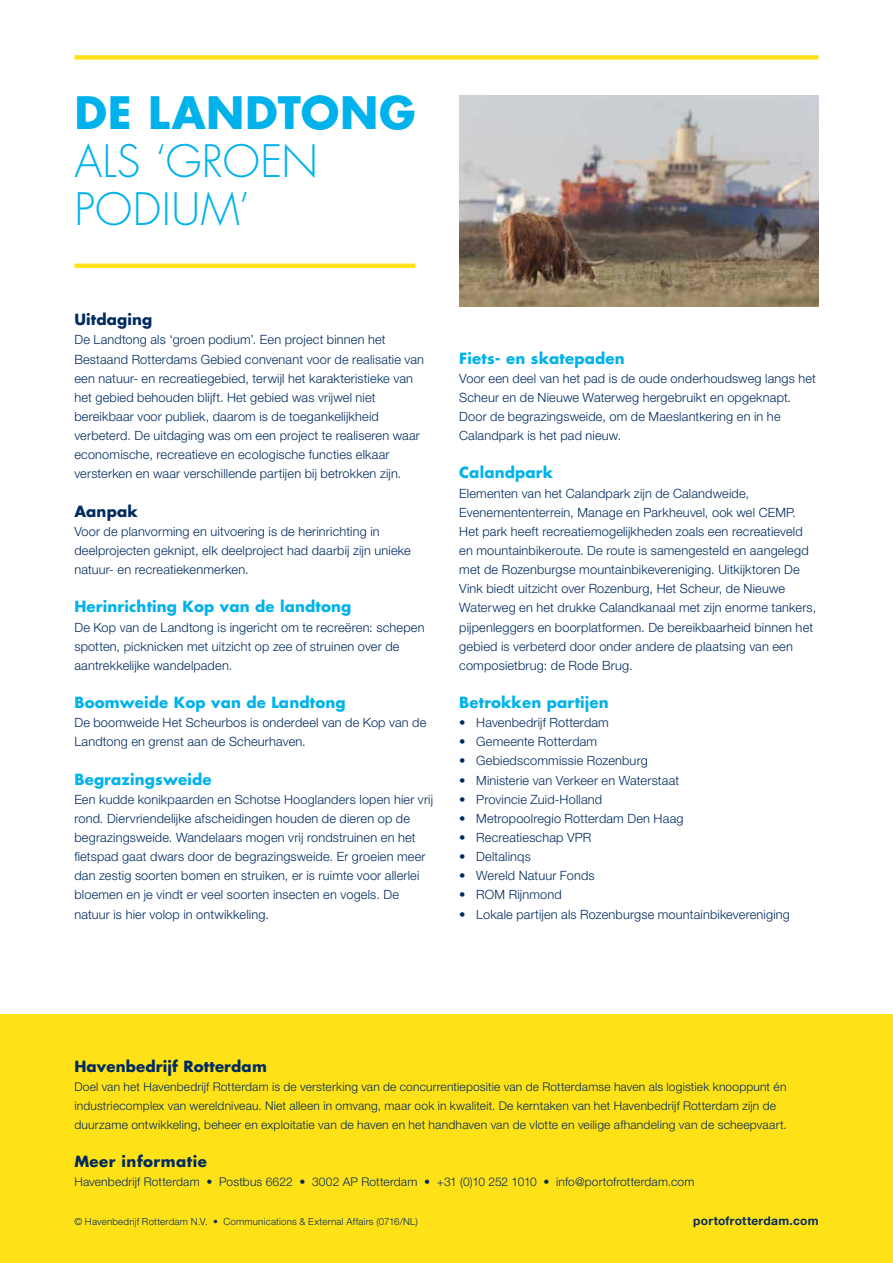
<style>
.page{position:relative;width:893px;height:1263px;background:#fff}
.page>*{position:absolute;margin:0;border:0;box-sizing:border-box;transform-origin:0 0}
.Subtitel_-_Fel_blauw{font:300 43.5px/48px "Futura Std";letter-spacing:.01em;color:#00b2ec}
.Subkopje_-_Fel_blauw{font:700 15px "Futura Std";letter-spacing:.01em;color:#00b2ec}
.Subkopje_-_Donker_bl{font:700 15px "Futura Std";letter-spacing:.01em;color:#002b5f}
.Subkopje_-_Donker_bl-2{font:700 15px "Futura Std";letter-spacing:.03em;color:#002b5f}
.Bodytekst_-_Donkerbl{font:300 12.75px/19.2px "Helvetica Neue LT Std";letter-spacing:.015em;color:#002b5f}
.Bodytekst_-_Bullits{font:300 12.75px "Helvetica Neue LT Std";letter-spacing:.01em;color:#002b5f}
.Boilerplate_-_Donker{font:300 12px/19.2px "Helvetica Neue LT Std";letter-spacing:.015em;color:#002b5f}
.Boilerplate_-_Donker-2{font:700 12px "Helvetica Neue LT Std";letter-spacing:.02em;color:#002b5f}
.Copyright_-_Donkerbl{font:300 9.75px "Helvetica Neue LT Std";letter-spacing:.02em;color:#002b5f}
.s1{font-weight:700}
</style>
<div class="page">
<img style="left:459px;top:96px;width:360px;height:210px">
<div style="left:0;top:1014px;width:893px;height:249px;background:#ffe117"></div>
<svg style="left:74px;top:264px;width:341px;height:4px"></svg>
<div style="left:74px;top:55px;width:745px;height:5px;background:#ffe117"></div>
<p class="Subtitel_-_Fel_blauw" style="left:74px;top:90px;width:343px"><span class="s1">DE LANDTONG<br></span>ALS ‘GROEN<br>PODIUM’</p>
<p class="Subkopje_-_Donker_bl" style="left:74px;top:310px;width:80px">Uitdaging</p>
<p class="Bodytekst_-_Donkerbl" style="left:74px;top:330px;width:351px">De Landtong als ‘groen podium’. Een project binnen het Bestaand Rotterdams Gebied convenant voor de realisatie van een natuur- en recreatiegebied, terwijl het karakteristieke van het gebied behouden blijft. Het gebied was vrijwel niet bereikbaar voor publiek, daarom is de toegankelijkheid verbeterd. De uitdaging was om een project te realiseren waar economische, recreatieve en ecologische functies elkaar versterken en waar verschillende partijen bij betrokken zijn.</p>
<p class="Subkopje_-_Donker_bl" style="left:74px;top:501px;width:65px">Aanpak</p>
<p class="Bodytekst_-_Donkerbl" style="left:74px;top:521px;width:338px">Voor de planvorming en uitvoering is de herinrichting in deelprojecten geknipt, elk deelproject had daarbij zijn unieke natuur- en recreatiekenmerken.</p>
<p class="Subkopje_-_Fel_blauw" style="left:74px;top:597px;width:279px">Herinrichting Kop van de landtong</p>
<p class="Bodytekst_-_Donkerbl" style="left:74px;top:617px;width:352px">De Kop van de Landtong is ingericht om te recreëren: schepen spotten, picknicken met uitzicht op zee of struinen over de aantrekkelijke wandelpaden.</p>
<p class="Subkopje_-_Fel_blauw" style="left:74px;top:692px;width:273px">Boomweide Kop van de Landtong</p>
<p class="Bodytekst_-_Donkerbl" style="left:74px;top:713px;width:353px">De boomweide Het Scheurbos is onderdeel van de Kop van de<br>Landtong en grenst aan de Scheurhaven.</p>
<p class="Subkopje_-_Fel_blauw" style="left:74px;top:769px;width:139px">Begrazingsweide</p>
<p class="Bodytekst_-_Donkerbl" style="left:74px;top:789px;width:360px">Een kudde konikpaarden en Schotse Hooglanders lopen hier vrij rond. Diervriendelijke afscheidingen houden de dieren op de begrazingsweide. Wandelaars mogen vrij rondstruinen en het fietspad gaat dwars door de begrazingsweide. Er groeien meer dan zestig soorten bomen en struiken, er is ruimte voor allerlei bloemen en je vindt er veel soorten insecten en vogels. De natuur is hier volop in ontwikkeling.</p>
<p class="Subkopje_-_Fel_blauw" style="left:459px;top:348px;width:167px">Fiets- en skatepaden</p>
<p class="Bodytekst_-_Donkerbl" style="left:459px;top:368px;width:358px">Voor een deel van het pad is de oude onderhoudsweg langs het Scheur en de Nieuwe Waterweg hergebruikt en opgeknapt.<br>Door de begrazingsweide, om de Maeslantkering en in he Calandpark is het pad nieuw.</p>
<p class="Subkopje_-_Fel_blauw" style="left:459px;top:463px;width:95px">Calandpark</p>
<p class="Bodytekst_-_Donkerbl" style="left:459px;top:483px;width:358px">Elementen van het Calandpark zijn de Calandweide, Evenemententerrein, Manage en Parkheuvel, ook wel CEMP.<br>Het park heeft recreatiemogelijkheden zoals een recreatieveld en mountainbikeroute. De route is samengesteld en aangelegd met de Rozenburgse mountainbikevereniging. Uitkijktoren De Vink biedt uitzicht over Rozenburg, Het Scheur, de Nieuwe Waterweg en het drukke Calandkanaal met zijn enorme tankers, pijpenleggers en boorplatformen. De bereikbaarheid binnen het gebied is verbeterd door onder andere de plaatsing van een composietbrug: de Rode Brug.</p>
<p class="Subkopje_-_Fel_blauw" style="left:459px;top:692px;width:151px">Betrokken partijen</p>
<p class="Bodytekst_-_Bullits" style="left:459px;top:715px;width:151px">• Havenbedrijf Rotterdam</p>
<p class="Bodytekst_-_Bullits" style="left:459px;top:734px;width:140px">• Gemeente Rotterdam</p>
<p class="Bodytekst_-_Bullits" style="left:459px;top:753px;width:190px">• Gebiedscommissie Rozenburg</p>
<p class="Bodytekst_-_Bullits" style="left:459px;top:772px;width:221px">• Ministerie van Verkeer en Waterstaat</p>
<p class="Bodytekst_-_Bullits" style="left:459px;top:791px;width:144px">• Provincie Zuid-Holland</p>
<p class="Bodytekst_-_Bullits" style="left:459px;top:810px;width:226px">• Metropoolregio Rotterdam Den Haag</p>
<p class="Bodytekst_-_Bullits" style="left:459px;top:830px;width:134px">• Recreatieschap VPR</p>
<p class="Bodytekst_-_Bullits" style="left:459px;top:849px;width:73px">• Deltalinqs</p>
<p class="Bodytekst_-_Bullits" style="left:459px;top:868px;width:137px">• Wereld Natuur Fonds</p>
<p class="Bodytekst_-_Bullits" style="left:459px;top:887px;width:104px">• ROM Rijnmond</p>
<p class="Bodytekst_-_Bullits" style="left:459px;top:906px;width:332px">• Lokale partijen als Rozenburgse mountainbikevereniging</p>
<p class="Subkopje_-_Donker_bl" style="left:74px;top:1056px;width:194px">Havenbedrijf Rotterdam</p>
<p class="Boilerplate_-_Donker" style="left:74px;top:1077px;width:714px">Doel van het Havenbedrijf Rotterdam is de versterking van de concurrentiepositie van de Rotterdamse haven als logistiek knooppunt én industriecomplex van wereldniveau. Niet alleen in omvang, maar ook in kwaliteit. De kerntaken van het Havenbedrijf Rotterdam zijn de duurzame ontwikkeling, beheer en exploitatie van de haven en het handhaven van de vlotte en veilige afhandeling van de scheepvaart.</p>
<p class="Subkopje_-_Donker_bl-2" style="left:74px;top:1152px;width:134px">Meer informatie</p>
<p class="Boilerplate_-_Donker" style="left:74px;top:1172px;width:622px">Havenbedrijf Rotterdam • Postbus 6622 • 3002 AP Rotterdam • +31 (0)10 252 1010 • info@portofrotterdam.com</p>
<p class="Copyright_-_Donkerbl" style="left:74px;top:1215px;width:345px">© Havenbedrijf Rotterdam N.V. • Communications &amp; External Affairs (0716/NL)</p>
<p class="Boilerplate_-_Donker-2" style="left:693px;top:1213px;width:127px">portofrotterdam.com</p>
</div>
